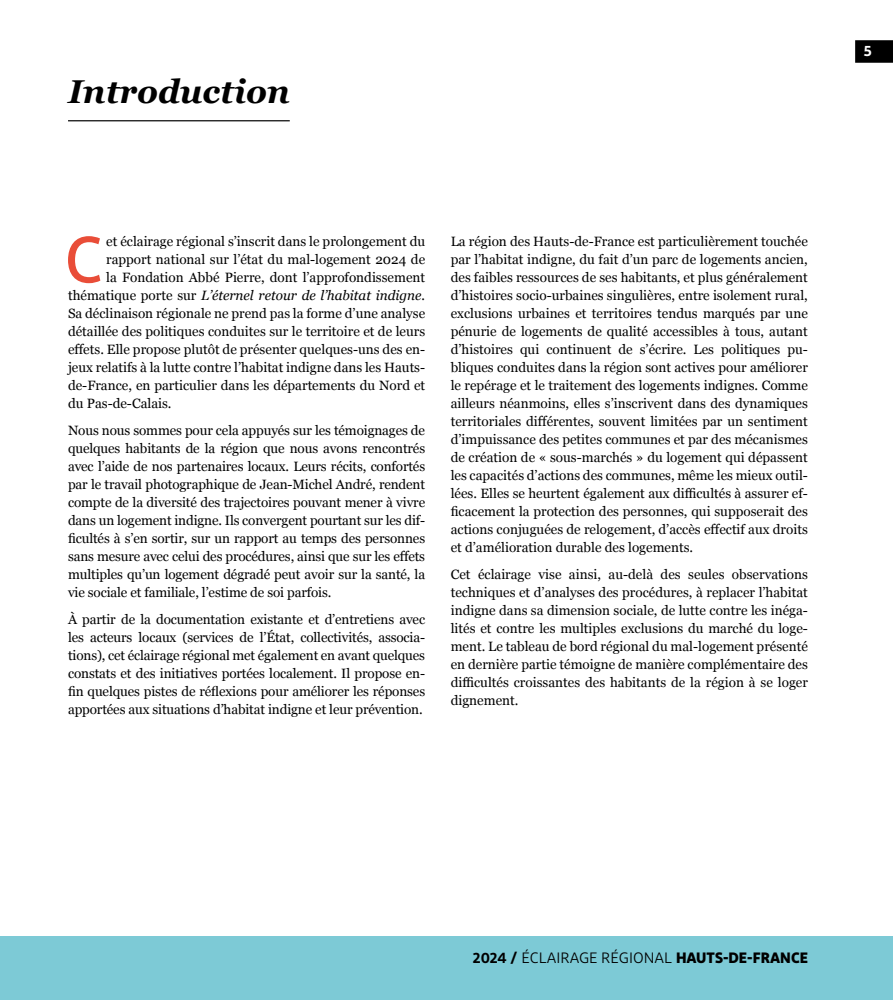
<style>
.page{position:relative;width:893px;height:1000px;background:#fff}
.page>*{position:absolute;margin:0;border:0;box-sizing:border-box;transform-origin:0 0}
.t1{font:500 64.95px "Diodrum";color:#e94d38}
.t2{font:italic 700 33px "Georgia";color:#000}
.t3{font:15px "Diodrum";color:#000}
.t4{font:600 15px "Diodrum";color:#fff}
.t5{font:13.5px/18px "Georgia";color:#000;text-align:justify}
.t6{font:italic 13.5px "Georgia";color:#000}
.s1{font-style:normal}
.s2{font-weight:600}
.s3{font-weight:700}
</style>
<div class="page">
<div style="left:0;top:936px;width:893px;height:63px;background:#7dcad6"></div>
<div style="left:855px;top:40px;width:38px;height:23px;background:#000"></div>
<hr style="left:68px;top:120px;width:222px;height:1px;background:#000">
<h2 class="t2" style="left:68px;top:67px;width:223px">Introduction</h2>
<h1 class="t1" style="left:65px;top:219px;width:40px">C</h1>
<p class="t5" style="left:106px;top:232px;width:320px">et éclairage régional s’inscrit dans le prolongement du</p>
<p class="t5" style="left:106px;top:250px;width:320px">rapport national sur l’état du mal-logement 2024 de</p>
<p class="t5" style="left:106px;top:268px;width:320px">la Fondation Abbé Pierre, dont l’approfondissement</p>
<p class="t6" style="left:68px;top:286px;width:359px"><span class="s1">thématique porte sur</span> L’éternel retour de l’habitat indigne.</p>
<p class="t5" style="left:68px;top:304px;width:359px">Sa déclinaison régionale ne prend pas la forme d’une analyse</p>
<p class="t5" style="left:68px;top:322px;width:359px">détaillée des politiques conduites sur le territoire et de leurs</p>
<p class="t5" style="left:68px;top:340px;width:359px">effets. Elle propose plutôt de présenter quelques-uns des en-</p>
<p class="t5" style="left:68px;top:358px;width:359px">jeux relatifs à la lutte contre l’habitat indigne dans les Hauts-</p>
<p class="t5" style="left:68px;top:376px;width:359px">de-France, en particulier dans les départements du Nord et</p>
<p class="t5" style="left:68px;top:394px;width:105px">du Pas-de-Calais.</p>
<p class="t5" style="left:68px;top:420px;width:359px">Nous nous sommes pour cela appuyés sur les témoignages de quelques habitants de la région que nous avons rencontrés avec l’aide de nos partenaires locaux. Leurs récits, confortés par le travail photographique de Jean-Michel André, rendent compte de la diversité des trajectoires pouvant mener à vivre dans un logement indigne. Ils convergent pourtant sur les dif&shy;ficultés à s’en sortir, sur un rapport au temps des personnes sans mesure avec celui des procédures, ainsi que sur les effets multiples qu’un logement dégradé peut avoir sur la santé, la vie sociale et familiale, l’estime de soi parfois.</p>
<p class="t5" style="left:68px;top:609px;width:359px">À partir de la documentation existante et d’entretiens avec les acteurs locaux (services de l’État, collectivités, associa&shy;tions), cet éclairage régional met également en avant quelques constats et des initiatives portées localement. Il propose en&shy;fin quelques pistes de réflexions pour améliorer les réponses apportées aux situations d’habitat indigne et leur prévention.</p>
<p class="t5" style="left:451px;top:232px;width:359px">La région des Hauts-de-France est particulièrement touchée par l’habitat indigne, du fait d’un parc de logements ancien, des faibles ressources de ses habitants, et plus généralement d’histoires socio-urbaines singulières, entre isolement rural, exclusions urbaines et territoires tendus marqués par une pénurie de logements de qualité accessibles à tous, autant d’histoires qui continuent de s’écrire. Les politiques pu&shy;bliques conduites dans la région sont actives pour améliorer le repérage et le traitement des logements indignes. Comme ailleurs néanmoins, elles s’inscrivent dans des dynamiques territoriales différentes, souvent limitées par un sentiment d’impuissance des petites communes et par des mécanismes de création de « sous-marchés » du logement qui dépassent les capacités d’actions des communes, même les mieux outil&shy;lées. Elles se heurtent également aux difficultés à assurer ef&shy;ficacement la protection des personnes, qui supposerait des actions conjuguées de relogement, d’accès effectif aux droits et d’amélioration durable des logements.</p>
<p class="t5" style="left:451px;top:564px;width:359px">Cet éclairage vise ainsi, au-delà des seules observations techniques et d’analyses des procédures, à replacer l’habitat indigne dans sa dimension sociale, de lutte contre les inéga&shy;lités et contre les multiples exclusions du marché du loge&shy;ment. Le tableau de bord régional du mal-logement présenté en dernière partie témoigne de manière complémentaire des difficultés croissantes des habitants de la région à se loger dignement.</p>
<p class="t4" style="left:864px;top:41px;width:10px">5</p>
<p class="t3" style="left:473px;top:948px;width:337px"><span class="s2">2024 /</span> ÉCLAIRAGE RÉGIONAL <span class="s3">HAUTS-DE-FRANCE</span></p>
</div>
